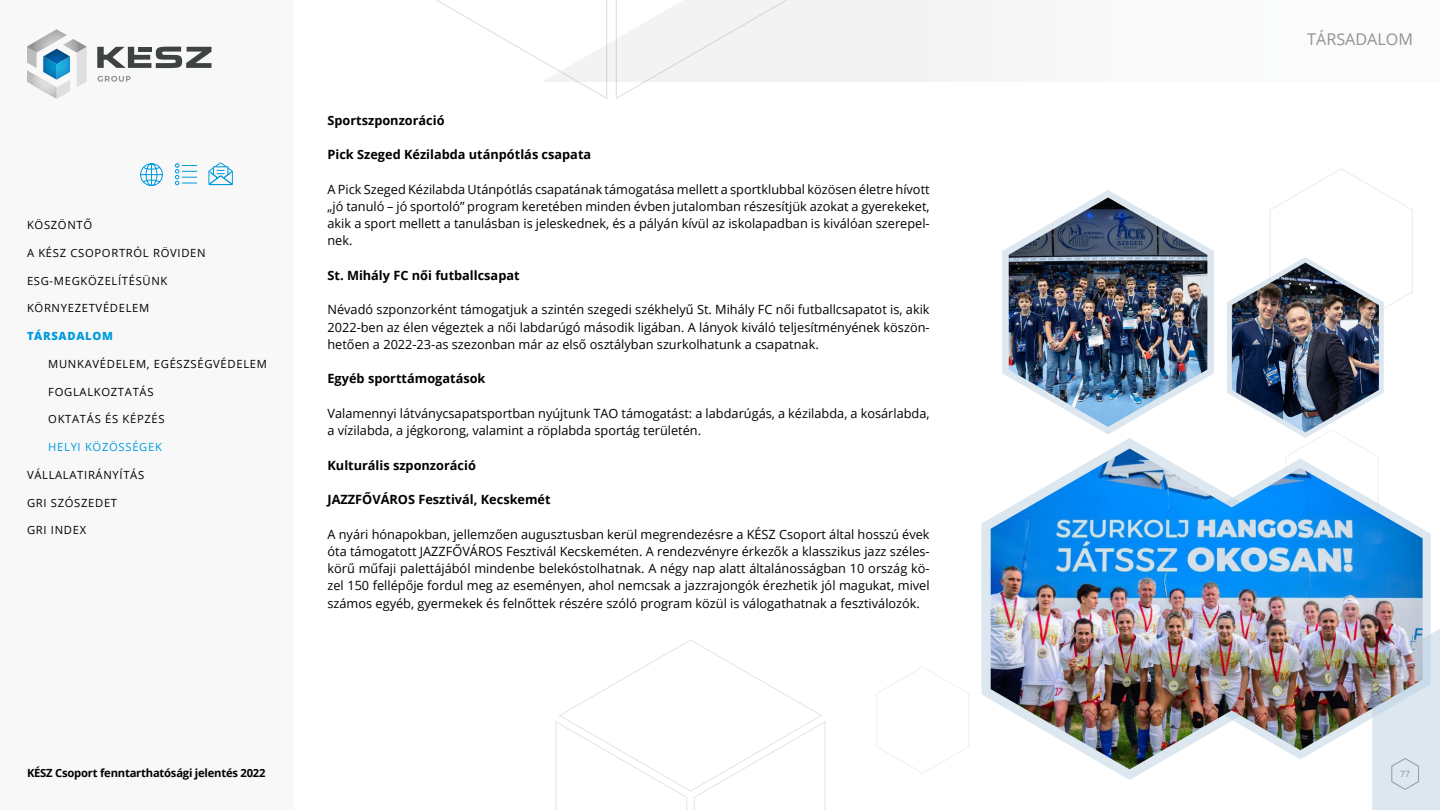
<style>
.page{position:relative;width:1440px;height:810px;background:#fff}
.page>*{position:absolute;margin:0;border:0;box-sizing:border-box;transform-origin:0 0}
.t1{font:16.12px "Open Sans";color:#929292}
.t2{font:12.75px/17.2px "Open Sans";color:#000;text-align:justify}
.t3{font:700 12.75px "Open Sans";color:#000}
.t4{font:11.25px "Open Sans";letter-spacing:.06em;color:#000}
.t5{font:700 11.25px "Open Sans";letter-spacing:-.02em;color:#000}
.t6{font:11.25px "Open Sans";letter-spacing:.06em;color:#009bdf}
.t7{font:800 11.25px "Open Sans";letter-spacing:.06em;color:#009bdf}
.t8{font:8.62px "Open Sans";color:#929292}
</style>
<div class="page">
<div style="left:0;top:0;width:294px;height:810px;background:#f8f8f8"></div>
<svg style="left:27px;top:29px;width:60px;height:70px"></svg>
<svg style="left:44px;top:51px;width:26px;height:26px"></svg>
<svg style="left:97px;top:47px;width:115px;height:21px"></svg>
<svg style="left:98px;top:76px;width:33px;height:6px"></svg>
<svg style="left:876px;top:667px;width:93px;height:107px"></svg>
<svg style="left:982px;top:438px;width:166px;height:342px"></svg>
<svg style="left:1002px;top:190px;width:212px;height:244px"></svg>
<svg style="left:1227px;top:168px;width:186px;height:300px"></svg>
<img style="left:991px;top:449px;width:278px;height:320px">
<img style="left:1178px;top:468px;width:245px;height:282px">
<img style="left:1009px;top:197px;width:198px;height:230px">
<img style="left:1232px;top:263px;width:147px;height:169px">
<div style="left:608px;top:0;width:354px;height:82px;background:#f3f3f3"></div>
<svg style="left:555px;top:639px;width:271px;height:171px"></svg>
<svg style="left:615px;top:0;width:173px;height:99px"></svg>
<svg style="left:436px;top:0;width:172px;height:99px"></svg>
<svg style="left:140px;top:163px;width:23px;height:23px"></svg>
<svg style="left:208px;top:162px;width:25px;height:23px"></svg>
<svg style="left:175px;top:163px;width:23px;height:23px"></svg>
<img style="left:1372px;top:550px;width:68px;height:260px">
<p class="t4" style="left:27px;top:217px;width:67px">KÖSZÖNTŐ</p>
<p class="t4" style="left:27px;top:245px;width:180px">A KÉSZ CSOPORTRÓL RÖVIDEN</p>
<p class="t4" style="left:27px;top:273px;width:142px">ESG-MEGKÖZELÍTÉSÜNK</p>
<p class="t4" style="left:27px;top:301px;width:124px">KÖRNYEZETVÉDELEM</p>
<p class="t7" style="left:27px;top:328px;width:87px">TÁRSADALOM</p>
<p class="t4" style="left:48px;top:356px;width:220px">MUNKAVÉDELEM, EGÉSZSÉGVÉDELEM</p>
<p class="t4" style="left:48px;top:384px;width:107px">FOGLALKOZTATÁS</p>
<p class="t4" style="left:48px;top:412px;width:118px">OKTATÁS ÉS KÉPZÉS</p>
<p class="t6" style="left:48px;top:439px;width:115px">HELYI KÖZÖSSÉGEK</p>
<p class="t4" style="left:27px;top:467px;width:119px">VÁLLALATIRÁNYÍTÁS</p>
<p class="t4" style="left:27px;top:495px;width:92px">GRI SZÓSZEDET</p>
<p class="t4" style="left:27px;top:523px;width:61px">GRI INDEX</p>
<p class="t3" style="left:327px;top:111px;width:119px">Sportszponzoráció</p>
<p class="t3" style="left:327px;top:145px;width:265px">Pick Szeged Kézilabda utánpótlás csapata</p>
<p class="t2" style="left:327px;top:180px;width:604px">A Pick Szeged Kézilabda Utánpótlás csapatának támogatása mellett a sportklubbal közösen életre hívott „jó tanuló – jó sportoló” program keretében minden évben jutalomban részesítjük azokat a gyerekeket, akik a sport mellett a tanulásban is jeleskednek, és a pályán kívül az iskolapadban is kiválóan szerepel&shy;nek.</p>
<p class="t3" style="left:327px;top:266px;width:194px">St. Mihály FC női futballcsapat</p>
<p class="t2" style="left:327px;top:301px;width:604px">Névadó szponzorként támogatjuk a szintén szegedi székhelyű St. Mihály FC női futballcsapatot is, akik 2022-ben az élen végeztek a női labdarúgó második ligában. A lányok kiváló teljesítményének köszön&shy;hetően a 2022-23-as szezonban már az első osztályban szurkolhatunk a csapatnak.</p>
<p class="t3" style="left:327px;top:370px;width:160px">Egyéb sporttámogatások</p>
<p class="t2" style="left:327px;top:404px;width:604px">Valamennyi látványcsapatsportban nyújtunk TAO támogatást: a labdarúgás, a kézilabda, a kosárlabda, a vízilabda, a jégkorong, valamint a röplabda sportág területén.</p>
<p class="t3" style="left:327px;top:456px;width:150px">Kulturális szponzoráció</p>
<p class="t3" style="left:327px;top:490px;width:225px">JAZZFŐVÁROS Fesztivál, Kecskemét</p>
<p class="t2" style="left:327px;top:525px;width:604px">A nyári hónapokban, jellemzően augusztusban kerül megrendezésre a KÉSZ Csoport által hosszú évek óta támogatott JAZZFŐVÁROS Fesztivál Kecskeméten. A rendezvényre érkezők a klasszikus jazz széles&shy;körű műfaji palettájából mindenbe belekóstolhatnak. A négy nap alatt általánosságban 10 ország kö&shy;zel 150 fellépője fordul meg az eseményen, ahol nemcsak a jazzrajongók érezhetik jól magukat, mivel számos egyéb, gyermekek és felnőttek részére szóló program közül is válogathatnak a fesztiválozók.</p>
<p class="t5" style="left:27px;top:765px;width:240px">KÉSZ Csoport fenntarthatósági jelentés 2022</p>
<p class="t1" style="left:1307px;top:28px;width:107px">TÁRSADALOM</p>
<p class="t8" style="left:1400px;top:768px;width:11px">77</p>
</div>
